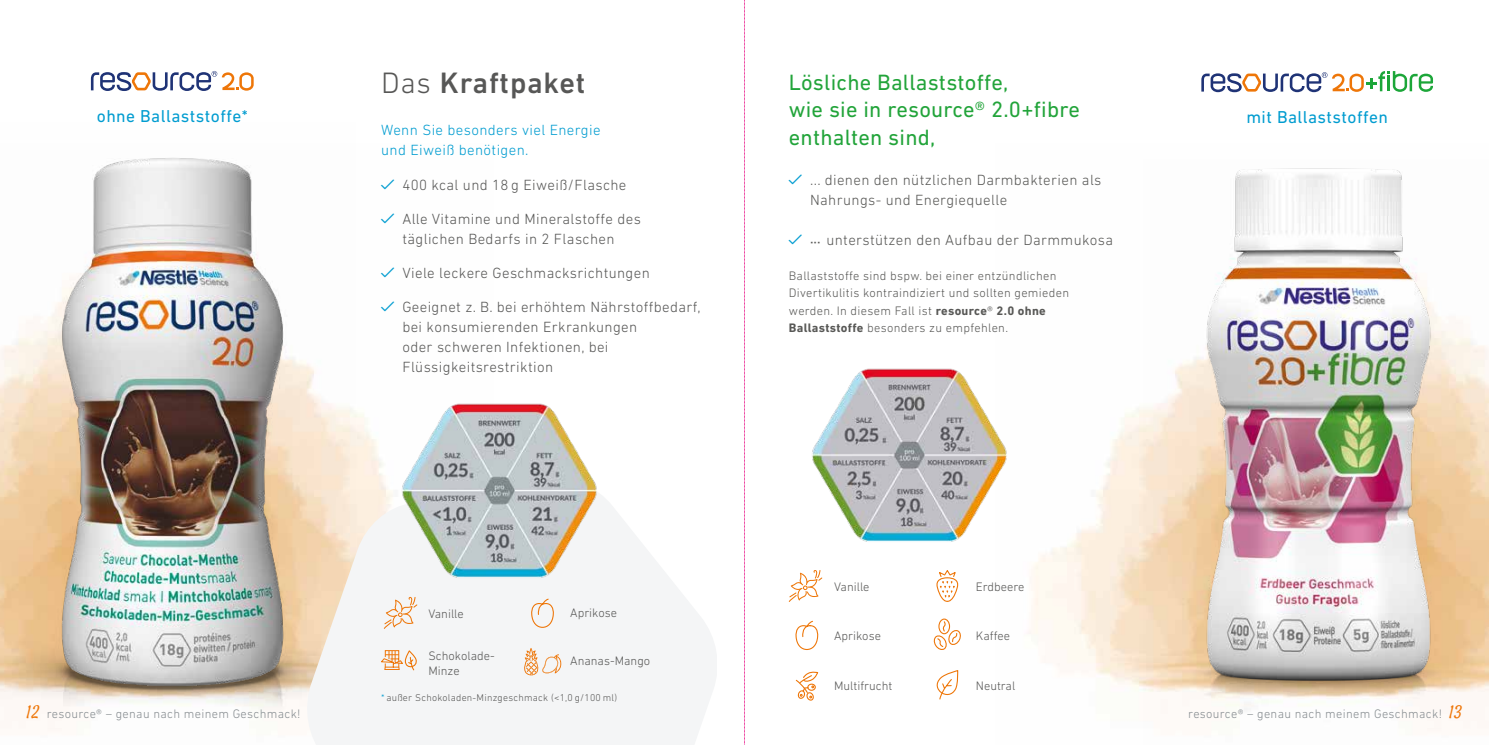
<style>
.page{position:relative;width:1489px;height:745px;background:#fff}
.page>*{position:absolute;margin:0;border:0;box-sizing:border-box;transform-origin:0 0}
.t1{font:500 30px "DIN Next LT Pro";letter-spacing:.025em;color:#575756}
.t2{font:22.5px/27.5px "DIN Next LT Pro";letter-spacing:.01em;color:#22a43a}
.t3{font:17.5px "DIN Next LT Pro";letter-spacing:.025em;color:#009cd0}
.t4{font:300 15px/20px "DIN Next LT Pro";letter-spacing:.025em;color:#575756}
.t5{font:300 15px/20px "DIN Next LT Pro";letter-spacing:.025em;color:#585856}
.t6{font:300 15px/20px "DIN Next LT Pro";letter-spacing:.025em;color:#009cd0}
.t7{font:300 12.5px/17.5px "DIN Next LT Pro";letter-spacing:.025em;color:#585856}
.t8{font:300 12.5px/15px "DIN Next LT Pro";color:#575756}
.t9{font:300 12.5px "DIN Next LT Pro";letter-spacing:.025em;color:#858b8f}
.t10{font:300 10px "DIN Next LT Pro";letter-spacing:.025em;color:#575756}
.s1{font-weight:300}
.s2{font-weight:700}
.s3{color:#009cd0}
.s4{font-family:"Satisfy";font-weight:400;font-size:17.5px;color:#ee7608}
</style>
<div class="page">
<img style="left:0;top:157px;width:355px;height:585px">
<svg style="left:303px;top:475px;width:413px;height:269px;fill:#f4f5f6"></svg>
<svg style="left:91px;top:71px;width:163px;height:20px"></svg>
<svg style="left:1201px;top:71px;width:231px;height:21px"></svg>
<img style="left:1147px;top:168px;width:341px;height:573px">
<img style="left:399px;top:403px;width:199px;height:175px">
<svg style="left:384px;top:596px;width:33px;height:32px"></svg>
<svg style="left:530px;top:597px;width:23px;height:31px"></svg>
<svg style="left:522px;top:647px;width:39px;height:28px"></svg>
<svg style="left:380px;top:649px;width:37px;height:22px"></svg>
<svg style="left:936px;top:570px;width:23px;height:32px"></svg>
<svg style="left:789px;top:570px;width:33px;height:31px"></svg>
<svg style="left:795px;top:620px;width:23px;height:30px"></svg>
<div style="left:938px;top:618px;width:12px;height:16px;border:1px solid #ee7608;border-radius:50%"></div>
<svg style="left:933px;top:620px;width:28px;height:30px"></svg>
<svg style="left:936px;top:670px;width:23px;height:29px"></svg>
<svg style="left:795px;top:671px;width:23px;height:29px"></svg>
<img style="left:812px;top:368px;width:195px;height:174px">
<svg style="left:744px;top:0;width:1px;height:745px"></svg>
<h1 class="t1" style="left:381px;top:66px;width:206px"><span class="s1">Das</span> Kraftpaket</h1>
<p class="t6" style="left:381px;top:120px;width:221px">Wenn Sie besonders viel Energie und Eiweiß benötigen.</p>
<p class="t4" style="left:402px;top:174px;width:225px">400 kcal und 18 g Eiweiß/Flasche</p>
<p class="t4" style="left:402px;top:208px;width:240px">Alle Vitamine und Mineralstoffe des täglichen Bedarfs in 2 Flaschen</p>
<p class="t4" style="left:402px;top:263px;width:249px">Viele leckere Geschmacksrichtungen</p>
<p class="t4" style="left:402px;top:297px;width:299px">Geeignet z. B. bei erhöhtem Nährstoffbedarf, bei konsumierenden Erkrankungen<br>oder schweren Infektionen, bei Flüssigkeitsrestriktion</p>
<h2 class="t2" style="left:788px;top:68px;width:292px">Lösliche Ballaststoffe,<br>wie sie in resource® 2.0+fibre enthalten sind,</h2>
<p class="t3" style="left:97px;top:106px;width:152px">ohne Ballaststoffe*</p>
<p class="t3" style="left:1246px;top:107px;width:143px">mit Ballaststoffen</p>
<p class="t5" style="left:810px;top:169px;width:293px">... dienen den nützlichen Darmbakterien als<br>Nahrungs- und Energiequelle</p>
<p class="t5" style="left:826px;top:229px;width:288px">unterstützen den Aufbau der Darmmukosa</p>
<p class="t7" style="left:788px;top:266px;width:282px">Ballaststoffe sind bspw. bei einer entzündlichen Divertikulitis kontraindiziert und sollten gemieden werden. In diesem Fall ist <span class="s2">resource</span>® <span class="s2">2.0 ohne Ballaststoffe</span> besonders zu empfehlen.</p>
<p class="t8" style="left:428px;top:605px;width:37px">Vanille</p>
<p class="t8" style="left:428px;top:647px;width:68px">Schokolade-<br>Minze</p>
<p class="t8" style="left:570px;top:605px;width:48px">Aprikose</p>
<p class="t8" style="left:570px;top:653px;width:81px">Ananas-Mango</p>
<p class="t10" style="left:381px;top:691px;width:237px"><span class="s3">*</span> außer Schokoladen-Minzgeschmack (&lt;1,0 g/100 ml)</p>
<p class="t8" style="left:834px;top:578px;width:37px">Vanille</p>
<p class="t8" style="left:834px;top:627px;width:48px">Aprikose</p>
<p class="t8" style="left:834px;top:677px;width:60px">Multifrucht</p>
<p class="t8" style="left:975px;top:578px;width:50px">Erdbeere</p>
<p class="t8" style="left:975px;top:627px;width:36px">Kaffee</p>
<p class="t8" style="left:975px;top:677px;width:41px">Neutral</p>
<p class="t9" style="left:27px;top:706px;width:275px"><span class="s4">12</span> resource® – genau nach meinem Geschmack!</p>
<p class="t9" style="left:1188px;top:706px;width:275px">resource® – genau nach meinem Geschmack! <span class="s4">13</span></p>
</div>
